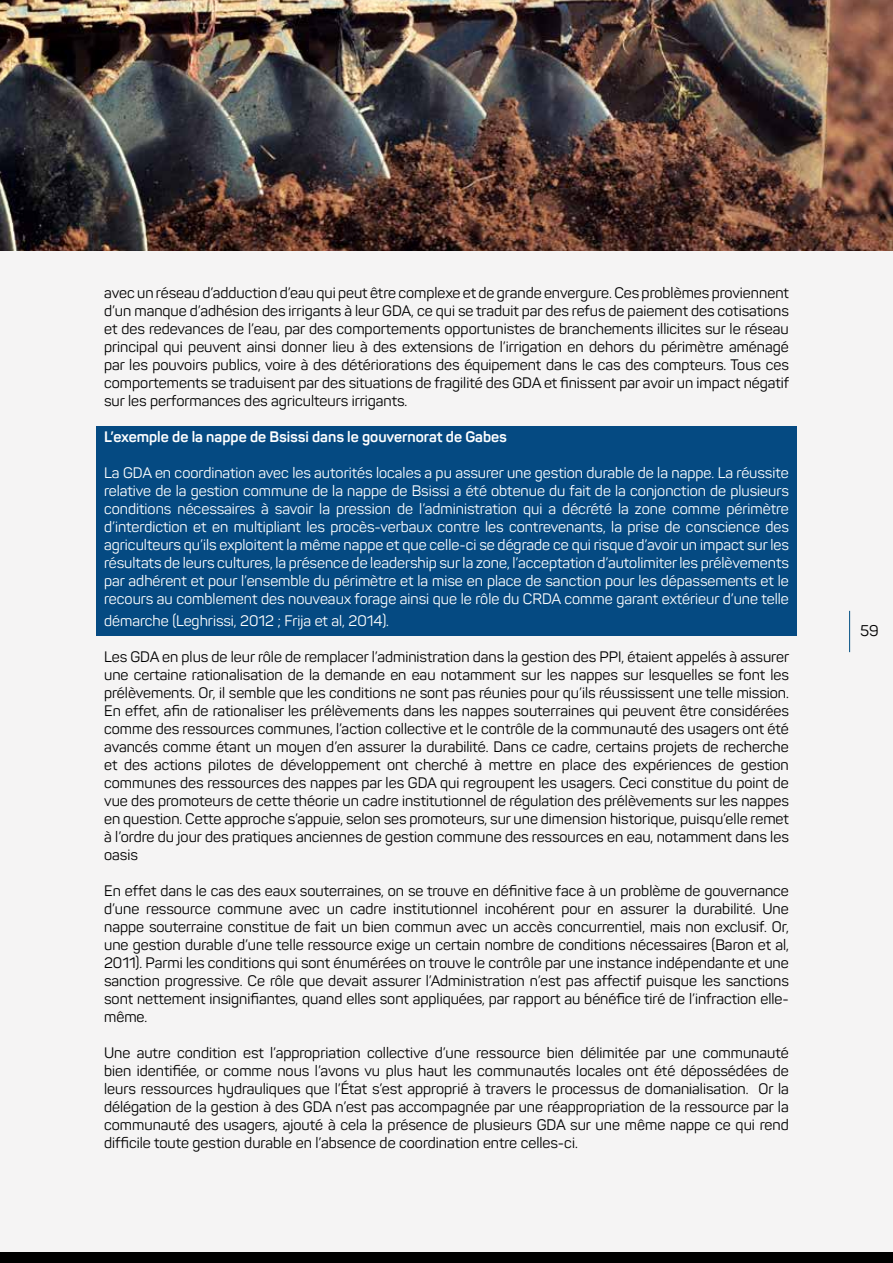
<style>
.page{position:relative;width:893px;height:1263px;background:#f5f4f4}
.page>*{position:absolute;margin:0;border:0;box-sizing:border-box;transform-origin:0 0}
.t1{font:15.3px "Panton";color:#000}
.t2{font:15px/18px "Panton";color:#000;text-align:justify}
.t3{font:15px/18px "Panton";color:#fff;text-align:justify}
.t4{font:700 15px "Panton";color:#fff}
</style>
<div class="page">
<div style="left:0;top:1252px;width:893px;height:11px;background:#000"></div>
<hr style="left:849px;top:611px;width:1px;height:41px;background:#004d82">
<div style="left:96px;top:426px;width:701px;height:210px;background:#054a82"></div>
<img style="left:0;top:0;width:893px;height:251px">
<p class="t2" style="left:104px;top:284px;width:686px">avec un réseau d’adduction d’eau qui peut être complexe et de grande envergure. Ces problèmes proviennent d’un manque d’adhésion des irrigants à leur GDA, ce qui se traduit par des refus de paiement des cotisations et des redevances de l’eau, par des comportements opportunistes de branchements illicites sur le réseau principal qui peuvent ainsi donner lieu à des extensions de l’irrigation en dehors du périmètre aménagé par les pouvoirs publics, voire à des détériorations des équipement dans le cas des compteurs. Tous ces comportements se traduisent par des situations de fragilité des GDA et finissent par avoir un impact négatif sur les performances des agriculteurs irrigants.</p>
<p class="t4" style="left:104px;top:428px;width:404px">L’exemple de la nappe de Bsissi dans le gouvernorat de Gabes</p>
<p class="t3" style="left:104px;top:464px;width:686px">La GDA en coordination avec les autorités locales a pu assurer une gestion durable de la nappe. La réussite relative de la gestion commune de la nappe de Bsissi a été obtenue du fait de la conjonction de plusieurs conditions nécessaires à savoir la pression de l’administration qui a décrété la zone comme périmètre d’interdiction et en multipliant les procès-verbaux contre les contrevenants, la prise de conscience des agriculteurs qu’ils exploitent la même nappe et que celle-ci se dégrade ce qui risque d’avoir un impact sur les résultats de leurs cultures, la présence de leadership sur la zone, l’acceptation d’autolimiter les prélèvements par adhérent et pour l’ensemble du périmètre et la mise en place de sanction pour les dépassements et le recours au comblement des nouveaux forage ainsi que le rôle du CRDA comme garant extérieur d’une telle</p>
<p class="t3" style="left:104px;top:612px;width:286px">démarche (Leghrissi, 2012 ; Frija et al, 2014).</p>
<p class="t2" style="left:104px;top:648px;width:686px">Les GDA en plus de leur rôle de remplacer l’administration dans la gestion des PPI, étaient appelés à assurer une certaine rationalisation de la demande en eau notamment sur les nappes sur lesquelles se font les prélèvements. Or, il semble que les conditions ne sont pas réunies pour qu’ils réussissent une telle mission.<br>En effet, afin de rationaliser les prélèvements dans les nappes souterraines qui peuvent être considérées comme des ressources communes, l’action collective et le contrôle de la communauté des usagers ont été avancés comme étant un moyen d’en assurer la durabilité. Dans ce cadre, certains projets de recherche et des actions pilotes de développement ont cherché à mettre en place des expériences de gestion communes des ressources des nappes par les GDA qui regroupent les usagers. Ceci constitue du point de vue des promoteurs de cette théorie un cadre institutionnel de régulation des prélèvements sur les nappes en question. Cette approche s’appuie, selon ses promoteurs, sur une dimension historique, puisqu’elle remet à l’ordre du jour des pratiques anciennes de gestion commune des ressources en eau, notamment dans les oasis</p>
<p class="t2" style="left:104px;top:882px;width:686px">En effet dans le cas des eaux souterraines, on se trouve en définitive face à un problème de gouvernance d’une ressource commune avec un cadre institutionnel incohérent pour en assurer la durabilité. Une nappe souterraine constitue de fait un bien commun avec un accès concurrentiel, mais non exclusif. Or, une gestion durable d’une telle ressource exige un certain nombre de conditions nécessaires (Baron et al, 2011). Parmi les conditions qui sont énumérées on trouve le contrôle par une instance indépendante et une sanction progressive. Ce rôle que devait assurer l’Administration n’est pas affectif puisque les sanctions sont nettement insignifiantes, quand elles sont appliquées, par rapport au bénéfice tiré de l’infraction elle&shy;même.</p>
<p class="t2" style="left:104px;top:1044px;width:686px">Une autre condition est l’appropriation collective d’une ressource bien délimitée par une communauté bien identifiée, or comme nous l’avons vu plus haut les communautés locales ont été dépossédées de leurs ressources hydrauliques que l’État s’est approprié à travers le processus de domanialisation. Or la délégation de la gestion à des GDA n’est pas accompagnée par une réappropriation de la ressource par la communauté des usagers, ajouté à cela la présence de plusieurs GDA sur une même nappe ce qui rend difficile toute gestion durable en l’absence de coordination entre celles-ci.</p>
<p class="t1" style="left:860px;top:621px;width:20px">59</p>
</div>
